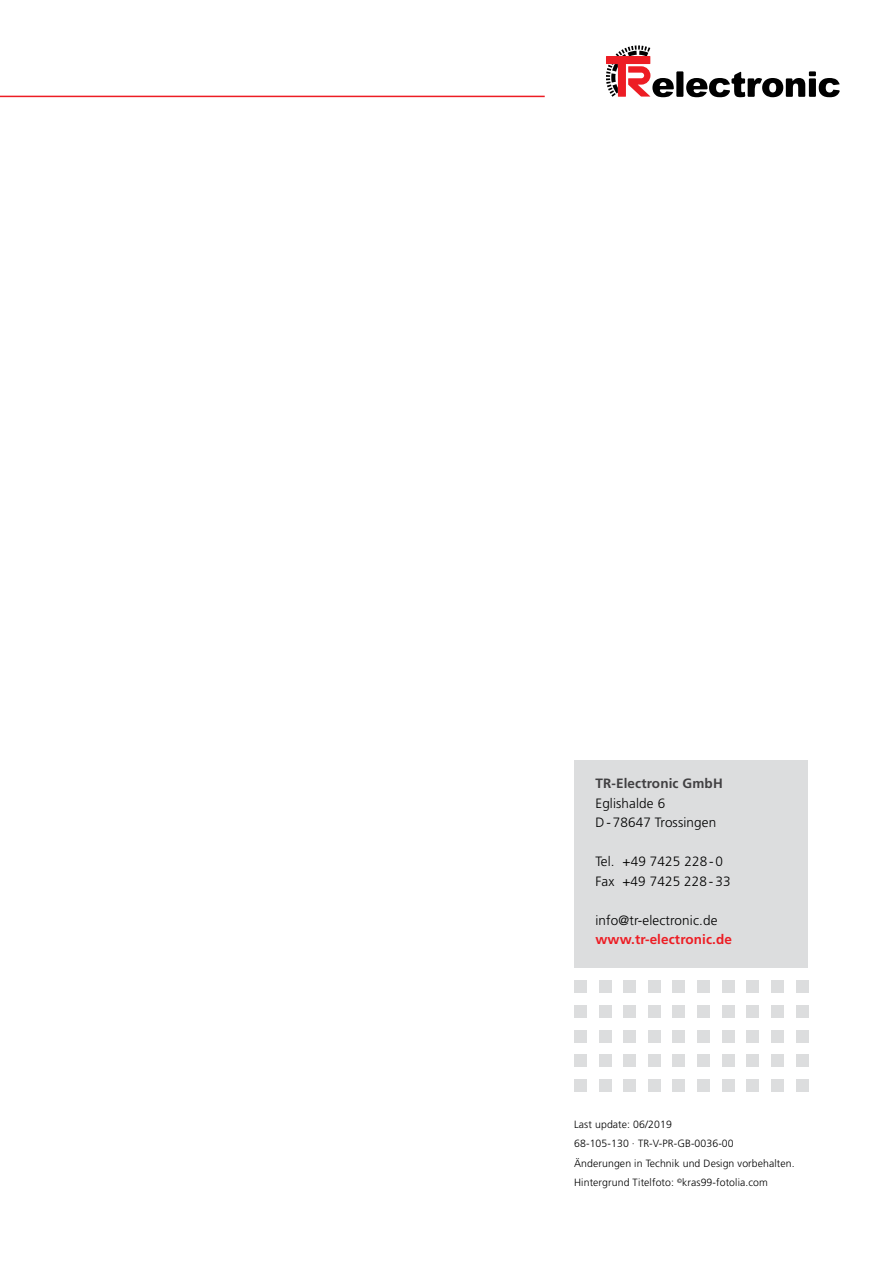
<style>
.page{position:relative;width:893px;height:1263px;background:#fff}
.page>*{position:absolute;margin:0;border:0;box-sizing:border-box;transform-origin:0 0}
.t1{font:300 13.5px/19.5px "Frutiger LT";letter-spacing:.01em;color:#000}
.t2{font:700 13.5px "Frutiger LT";letter-spacing:.01em;color:#ed1d24}
.t3{font:700 13.5px "Frutiger LT";letter-spacing:.01em;color:#414042}
.t4{font:300 10.5px/19.5px "Frutiger LT";letter-spacing:.01em;color:#000}
</style>
<div class="page">
<div style="left:676px;top:71px;width:7px;height:26px;background:#000"></div>
<svg style="left:686px;top:71px;width:154px;height:26px"></svg>
<svg style="left:606px;top:45px;width:68px;height:52px"></svg>
<hr style="left:0;top:96px;width:545px;height:1px;background:#ed1d24">
<div style="left:574px;top:760px;width:234px;height:208px;background:#dcddde"></div>
<div style="left:574px;top:981px;width:12px;height:12px;background:#dcddde"></div>
<div style="left:574px;top:1005px;width:12px;height:13px;background:#dcddde"></div>
<div style="left:574px;top:1030px;width:12px;height:12px;background:#dcddde"></div>
<div style="left:574px;top:1055px;width:12px;height:12px;background:#dcddde"></div>
<div style="left:574px;top:1079px;width:12px;height:12px;background:#dcddde"></div>
<div style="left:623px;top:981px;width:13px;height:12px;background:#dcddde"></div>
<div style="left:623px;top:1005px;width:13px;height:13px;background:#dcddde"></div>
<div style="left:623px;top:1030px;width:13px;height:12px;background:#dcddde"></div>
<div style="left:623px;top:1055px;width:13px;height:12px;background:#dcddde"></div>
<div style="left:623px;top:1079px;width:13px;height:12px;background:#dcddde"></div>
<div style="left:673px;top:981px;width:12px;height:12px;background:#dcddde"></div>
<div style="left:722px;top:981px;width:12px;height:12px;background:#dcddde"></div>
<div style="left:697px;top:981px;width:13px;height:12px;background:#dcddde"></div>
<div style="left:747px;top:981px;width:12px;height:12px;background:#dcddde"></div>
<div style="left:771px;top:981px;width:13px;height:12px;background:#dcddde"></div>
<div style="left:673px;top:1005px;width:12px;height:13px;background:#dcddde"></div>
<div style="left:722px;top:1005px;width:12px;height:13px;background:#dcddde"></div>
<div style="left:697px;top:1005px;width:13px;height:13px;background:#dcddde"></div>
<div style="left:747px;top:1005px;width:12px;height:13px;background:#dcddde"></div>
<div style="left:771px;top:1005px;width:13px;height:13px;background:#dcddde"></div>
<div style="left:673px;top:1030px;width:12px;height:12px;background:#dcddde"></div>
<div style="left:673px;top:1055px;width:12px;height:12px;background:#dcddde"></div>
<div style="left:722px;top:1030px;width:12px;height:12px;background:#dcddde"></div>
<div style="left:722px;top:1055px;width:12px;height:12px;background:#dcddde"></div>
<div style="left:697px;top:1030px;width:13px;height:12px;background:#dcddde"></div>
<div style="left:697px;top:1055px;width:13px;height:12px;background:#dcddde"></div>
<div style="left:747px;top:1030px;width:12px;height:12px;background:#dcddde"></div>
<div style="left:771px;top:1030px;width:13px;height:12px;background:#dcddde"></div>
<div style="left:747px;top:1055px;width:12px;height:12px;background:#dcddde"></div>
<div style="left:771px;top:1055px;width:13px;height:12px;background:#dcddde"></div>
<div style="left:673px;top:1079px;width:12px;height:12px;background:#dcddde"></div>
<div style="left:722px;top:1079px;width:12px;height:12px;background:#dcddde"></div>
<div style="left:697px;top:1079px;width:13px;height:12px;background:#dcddde"></div>
<div style="left:747px;top:1079px;width:12px;height:12px;background:#dcddde"></div>
<div style="left:771px;top:1079px;width:13px;height:12px;background:#dcddde"></div>
<div style="left:599px;top:981px;width:12px;height:12px;background:#dcddde"></div>
<div style="left:599px;top:1005px;width:12px;height:13px;background:#dcddde"></div>
<div style="left:599px;top:1030px;width:12px;height:12px;background:#dcddde"></div>
<div style="left:599px;top:1055px;width:12px;height:12px;background:#dcddde"></div>
<div style="left:599px;top:1079px;width:12px;height:12px;background:#dcddde"></div>
<div style="left:648px;top:981px;width:12px;height:12px;background:#dcddde"></div>
<div style="left:648px;top:1005px;width:12px;height:13px;background:#dcddde"></div>
<div style="left:648px;top:1030px;width:12px;height:12px;background:#dcddde"></div>
<div style="left:648px;top:1055px;width:12px;height:12px;background:#dcddde"></div>
<div style="left:648px;top:1079px;width:12px;height:12px;background:#dcddde"></div>
<div style="left:796px;top:981px;width:12px;height:12px;background:#dcddde"></div>
<div style="left:796px;top:1005px;width:12px;height:13px;background:#dcddde"></div>
<div style="left:796px;top:1030px;width:12px;height:12px;background:#dcddde"></div>
<div style="left:796px;top:1055px;width:12px;height:12px;background:#dcddde"></div>
<div style="left:796px;top:1079px;width:12px;height:12px;background:#dcddde"></div>
<p class="t3" style="left:595px;top:776px;width:129px">TR-Electronic GmbH</p>
<p class="t1" style="left:595px;top:794px;width:122px">Eglishalde 6<br>D- 78647 Trossingen</p>
<p class="t1" style="left:595px;top:852px;width:137px">Tel. +49 7425 228 - 0<br>Fax +49 7425 228 - 33</p>
<p class="t1" style="left:595px;top:911px;width:123px">info@tr-electronic.de</p>
<p class="t2" style="left:595px;top:932px;width:138px">www.tr-electronic.de</p>
<p class="t4" style="left:574px;top:1115px;width:222px">Last update: 06/2019<br>68-105-130 · TR-V-PR-GB-0036-00<br>Änderungen in Technik und Design vorbehalten.<br>Hintergrund Titelfoto: <sup>©</sup>kras99-fotolia.com</p>
</div>
